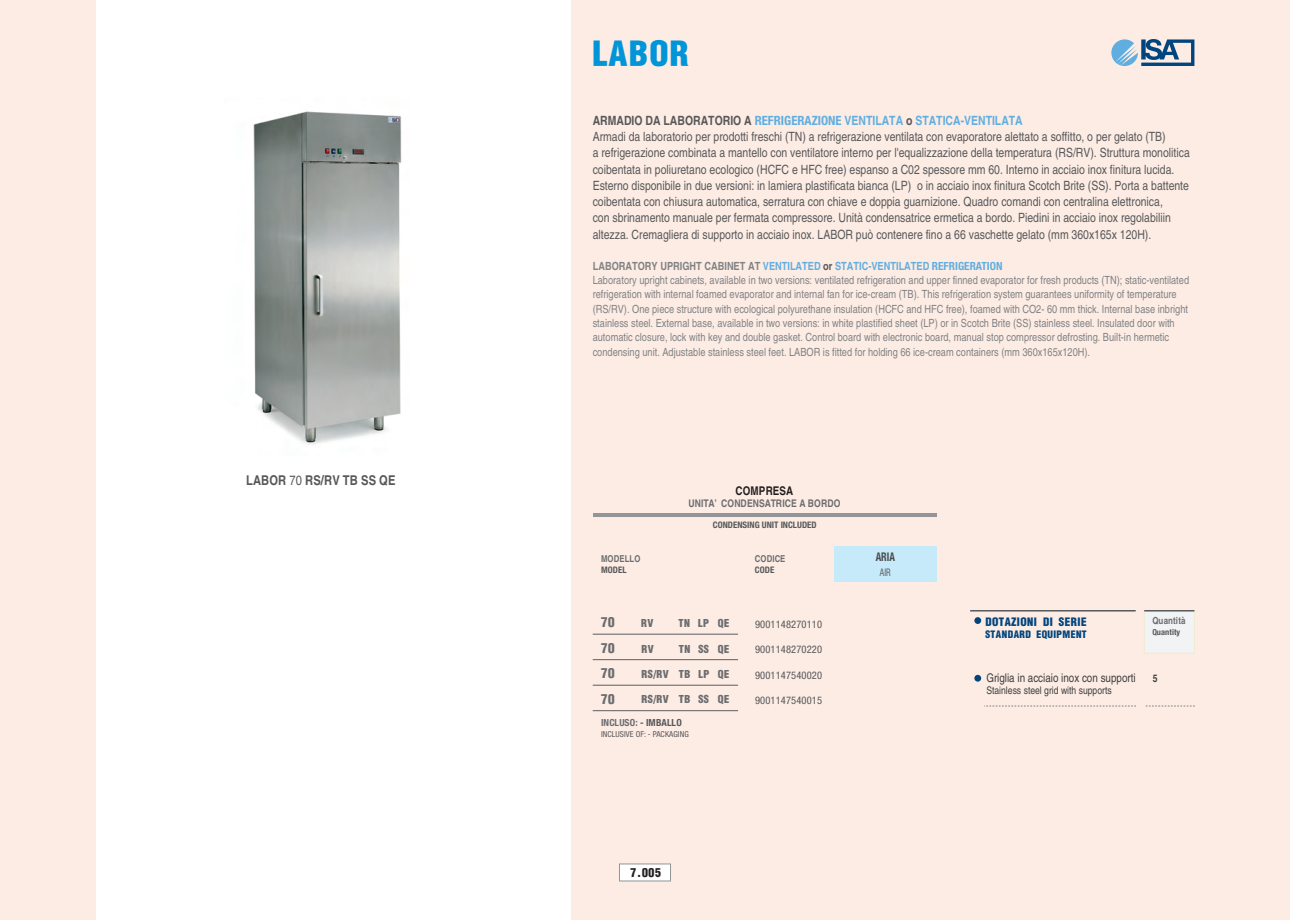
<style>
.page{position:relative;width:1290px;height:920px;background:#fff}
.page>*{position:absolute;margin:0;border:0;box-sizing:border-box;transform-origin:0 0}
.t1{font:38.1px "Helvetica Condensed Black Se";letter-spacing:.025em;color:#0095d9}
.t2{font:15px "Helvetica Condensed Black Se";letter-spacing:.025em;color:#6c6d70}
.t3{font:700 condensed 13.5px "Helvetica";letter-spacing:.01em;color:#57585a}
.t4{font:13.5px "Helvetica Condensed Black Se";color:#231f20}
.t5{font:condensed 12.75px/16.2px "Helvetica";color:#57585a}
.t6{font:700 condensed 12.75px "Helvetica";color:#60aee0}
.t7{font:12.75px "Helvetica Condensed Black Se";letter-spacing:.025em;color:#01457f}
.t8{font:700 condensed 12.75px "Helvetica";color:#57585a}
.t9{font:12px/25.5px "Helvetica Condensed Black Se";letter-spacing:.025em;color:#6c6d70;text-align:justify}
.t10{font:condensed 12px "Helvetica";color:#3e3e3f}
.t11{font:700 condensed 12px "Helvetica";color:#231f20}
.t12{font:700 condensed 12px "Helvetica Neue";color:#4b4c4d;scale:.83 1}
.t13{font:condensed 11.25px/14.2px "Helvetica";color:#808285}
.t14{font:11.25px "Helvetica Condensed Black Se";letter-spacing:.025em;color:#01457f}
.t15{font:condensed 10.5px "Helvetica Neue";letter-spacing:.01em;color:#57585a}
.t16{font:condensed 10.5px "Helvetica";color:#3e3e3f}
.t17{font:700 condensed 10.5px "Helvetica";color:#6c6d70}
.t18{font:condensed 10.5px "Helvetica Neue";color:#636366;scale:.83 1}
.t19{font:700 condensed 10.5px "Helvetica";color:#3e3e3f}
.t20{font:700 condensed 9.75px "Helvetica Neue";letter-spacing:.01em;color:#6c6d70}
.t21{font:700 condensed 9.75px "Helvetica";color:#6c6d70}
.t22{font:700 condensed 9.45px "Helvetica";color:#6c6d70}
.t23{font:700 condensed 9px "Helvetica Neue";color:#57585a}
.t24{font:condensed 8.25px "Helvetica Neue";color:#57585a}
.t25{font:700 condensed 8.25px "Helvetica Neue";color:#57585a}
.s1{font-weight:400}
.s2{color:#57585a}
.s3{font-family:"Helvetica Neue"}
.s4{font-weight:700}
.s5{font-weight:700;color:#60aee0}
.s6{font-weight:700;color:#57585a}
.s7{font-family:"Helvetica Neue";font-weight:700;color:#60aee0}
</style>
<div class="page">
<div style="left:571px;top:0;width:719px;height:920px;background:#fdece4"></div>
<img style="left:253px;top:111px;width:149px;height:334px">
<svg style="left:1145px;top:706px;width:49px;height:1px"></svg>
<div style="left:1144px;top:611px;width:50px;height:42px;background:#f2f3f4;border:1px solid #f1ebd0"></div>
<hr style="left:970px;top:610px;width:166px;height:1px;background:#57585a">
<hr style="left:1144px;top:610px;width:50px;height:1px;background:#57585a">
<div style="left:974px;top:675px;width:7px;height:7px;background:#01457f;border-radius:50%"></div>
<svg style="left:984px;top:706px;width:152px;height:1px"></svg>
<div style="left:834px;top:546px;width:102px;height:36px;background:#c6eafa"></div>
<hr style="left:593px;top:634px;width:145px;height:1px;background:#57585a">
<hr style="left:593px;top:659px;width:145px;height:1px;background:#57585a">
<hr style="left:593px;top:685px;width:145px;height:1px;background:#57585a">
<hr style="left:593px;top:710px;width:145px;height:1px;background:#57585a">
<div style="left:974px;top:617px;width:7px;height:7px;background:#01457f;border-radius:50%"></div>
<div style="left:619px;top:864px;width:52px;height:17px;background:#fff;border:1px solid #939598"></div>
<hr style="left:593px;top:513px;width:343px;height:4px;background:#939598">
<svg style="left:1111px;top:39px;width:83px;height:27px"></svg>
<div style="left:0;top:0;width:96px;height:920px;background:#fdece4"></div>
<p class="t3" style="left:246px;top:475px;width:151px">LABOR <span class="s1">70</span> RS/RV TB SS QE</p>
<h1 class="t1" style="left:593px;top:40px;width:98px">LABOR</h1>
<p class="t6" style="left:593px;top:116px;width:432px"><span class="s2">ARMADIO DA LABORATORIO A</span> <span class="s3">REFRIGERAZIONE</span> VENTILATA STATICA-VENTILATA</p>
<p class="t8" style="left:906px;top:116px;width:8px">o</p>
<p class="t5" style="left:593px;top:130px;width:599px">Armadi da laboratorio per prodotti freschi (TN) a refrigerazione ventilata con evaporatore alettato a soffitto, o per gelato (TB)<br>a refrigerazione combinata a mantello con ventilatore interno per l'equalizzazione della temperatura (RS/RV). Struttura monolitica coibentata in poliuretano ecologico (HCFC e HFC free) espanso a C02 spessore mm 60. Interno in acciaio inox finitura lucida.<br>Esterno disponibile in due versioni: in lamiera plastificata bianca (LP) o in acciaio inox finitura Scotch Brite (SS). Porta a battente coibentata con chiusura automatica, serratura con chiave e doppia guarnizione. Quadro comandi con centralina elettronica,<br>con sbrinamento manuale per fermata compressore. Unità condensatrice ermetica a bordo. Piedini in acciaio inox regolabiliin altezza. Cremagliera di supporto in acciaio inox. LABOR può contenere fino a 66 vaschette gelato (mm 360x165x 120H).</p>
<p class="t13" style="left:593px;top:260px;width:598px"><span class="s4">LABORATORY UPRIGHT CABINET AT</span> <span class="s5">VENTILATED</span> <span class="s6">or</span> <span class="s5">STATIC-VENTILATED</span> <span class="s7">REFRIGERATION<br></span>Laboratory upright cabinets, available in two versions: ventilated refrigeration and upper finned evaporator for fresh products (TN); static-ventilated refrigeration with internal foamed evaporator and internal fan for ice-cream (TB). This refrigeration system guarantees uniformity of temperature (RS/RV). One piece structure with ecological polyurethane insulation (HCFC and HFC free), foamed with CO2- 60 mm thick. Internal base inbright stainless steel. External base, available in two versions: in white plastified sheet (LP) or in Scotch Brite (SS) stainless steel. Insulated door with automatic closure, lock with key and double gasket. Control board with electronic board, manual stop compressor defrosting. Built-in hermetic condensing unit. Adjustable stainless steel feet. LABOR is fitted for holding 66 ice-cream containers (mm 360x165x120H).</p>
<p class="t11" style="left:736px;top:486px;width:59px">COMPRESA</p>
<p class="t17" style="left:688px;top:499px;width:153px">UNITA’ CONDENSATRICE A BORDO</p>
<p class="t22" style="left:601px;top:555px;width:41px">MODELLO</p>
<p class="t23" style="left:601px;top:566px;width:27px">MODEL</p>
<p class="t23" style="left:713px;top:521px;width:105px">CONDENSING UNIT INCLUDED</p>
<p class="t22" style="left:755px;top:555px;width:32px">CODICE</p>
<p class="t23" style="left:755px;top:566px;width:21px">CODE</p>
<h2 class="t2" style="left:601px;top:617px;width:15px">70</h2>
<p class="t15" style="left:755px;top:619px;width:69px">9001148270110</p>
<h2 class="t2" style="left:601px;top:642px;width:15px">70</h2>
<p class="t15" style="left:755px;top:645px;width:69px">9001148270220</p>
<h2 class="t2" style="left:601px;top:668px;width:15px">70</h2>
<p class="t15" style="left:755px;top:670px;width:69px">9001147540020</p>
<p class="t9" style="left:641px;top:611px;width:30px;text-align:left">RV<br>RV<br>RS/RV<br>RS/RV</p>
<p class="t9" style="left:698px;top:611px;width:13px">LP SS LP SS</p>
<p class="t9" style="left:718px;top:611px;width:13px">QE QE QE QE</p>
<p class="t9" style="left:679px;top:611px;width:13px">TN TN TB</p>
<h2 class="t2" style="left:601px;top:693px;width:15px">70</h2>
<p class="t9" style="left:679px;top:687px;width:13px">TB</p>
<p class="t15" style="left:755px;top:696px;width:69px">9001147540015</p>
<p class="t20" style="left:601px;top:719px;width:82px">INCLUSO: <span class="s2">- IMBALLO</span></p>
<p class="t24" style="left:601px;top:731px;width:89px">INCLUSIVE OF: - PACKAGING</p>
<p class="t4" style="left:630px;top:867px;width:32px">7.005</p>
<p class="t12" style="left:876px;top:552px;width:25px">ARIA</p>
<p class="t18" style="left:880px;top:567px;width:15px">AIR</p>
<p class="t7" style="left:985px;top:617px;width:103px">DOTAZIONI DI SERIE</p>
<p class="t14" style="left:985px;top:631px;width:103px">STANDARD EQUIPMENT</p>
<p class="t10" style="left:986px;top:673px;width:151px">Griglia in acciaio inox con supporti</p>
<p class="t16" style="left:986px;top:686px;width:127px">Stainless steel grid with supports</p>
<p class="t21" style="left:1152px;top:617px;width:35px">Quantità</p>
<p class="t25" style="left:1152px;top:628px;width:29px">Quantity</p>
<p class="t19" style="left:1153px;top:674px;width:6px">5</p>
</div>
